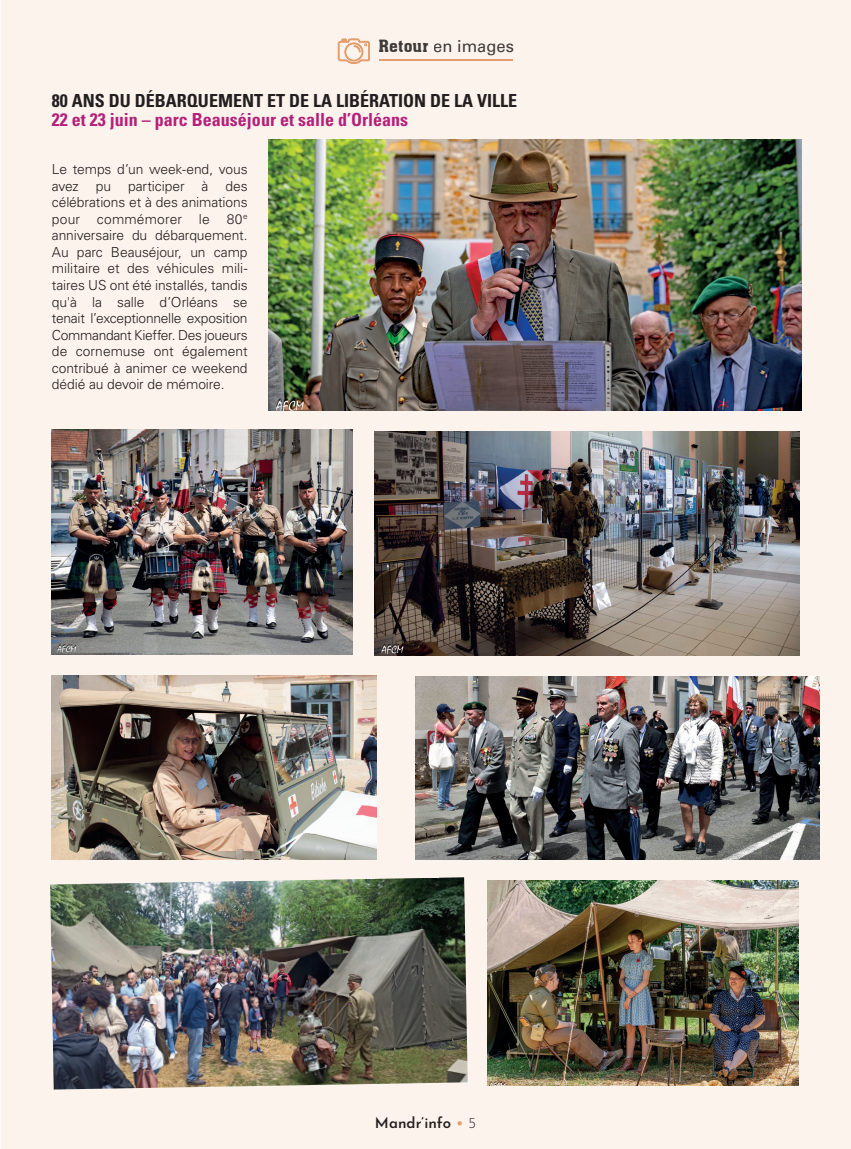
<style>
.page{position:relative;width:851px;height:1149px;background:#fff}
.page>*{position:absolute;margin:0;border:0;box-sizing:border-box;transform-origin:0 0}
.t1{font:700 condensed 18px "Univers LT Std";color:#231f20}
.t2{font:700 condensed 18px "Univers LT Std";color:#b5207a}
.t3{font:16.5px "Univers LT Std";color:#231f20}
.t4{font:600 15px "Josefin Sans";letter-spacing:-.005em;color:#231f20}
.t5{font:300 13.8px/16.5px "Univers LT Std";letter-spacing:-.005em;color:#231f20;text-align:justify}
.s1{font-family:"Aachen";font-weight:700}
.s2{color:#e69d6b}
.s3{font-weight:300}
</style>
<div class="page">
<div style="left:1px;top:0;width:849px;height:1148px;background:#fcf3ec"></div>
<div style="left:379px;top:40px;width:49px;height:12px;background:#fcf3ec"></div>
<div style="left:434px;top:40px;width:79px;height:15px;background:#fcf3ec"></div>
<hr style="left:379px;top:59px;width:134px;height:1px;background:#e69d6b">
<svg style="left:338px;top:38px;width:32px;height:26px"></svg>
<img style="left:269px;top:139px;width:531px;height:271px">
<img style="left:51px;top:675px;width:325px;height:184px">
<img style="left:50px;top:877px;width:417px;height:212px">
<img style="left:487px;top:880px;width:311px;height:205px">
<img style="left:52px;top:429px;width:301px;height:225px">
<img style="left:415px;top:675px;width:404px;height:184px">
<img style="left:374px;top:431px;width:425px;height:224px">
<p class="t3" style="left:378px;top:36px;width:137px"><span class="s1">Retour</span> en images</p>
<h1 class="t1" style="left:52px;top:90px;width:466px">80 ANS DU DÉBARQUEMENT ET DE LA LIBÉRATION DE LA VILLE</h1>
<h1 class="t2" style="left:52px;top:109px;width:357px">22 et 23 juin – parc Beauséjour et salle d’Orléans</h1>
<p class="t5" style="left:52px;top:161px;width:197px">Le temps d’un week-end, vous avez pu participer à des célébrations et à des animations pour commémorer le 80<sup>e </sup>anniversaire du débarquement.<br>Au parc Beauséjour, un camp militaire et des véhicules mili&shy;taires US ont été installés, tandis qu'à la salle d’Orléans se tenait l’exceptionnelle exposition Commandant Kieffer. Des joueurs de cornemuse ont également contribué à animer ce weekend dédié au devoir de mémoire.</p>
<p class="t4" style="left:375px;top:1109px;width:102px">Mandr’info <span class="s2">•</span> <span class="s3">5</span></p>
</div>
